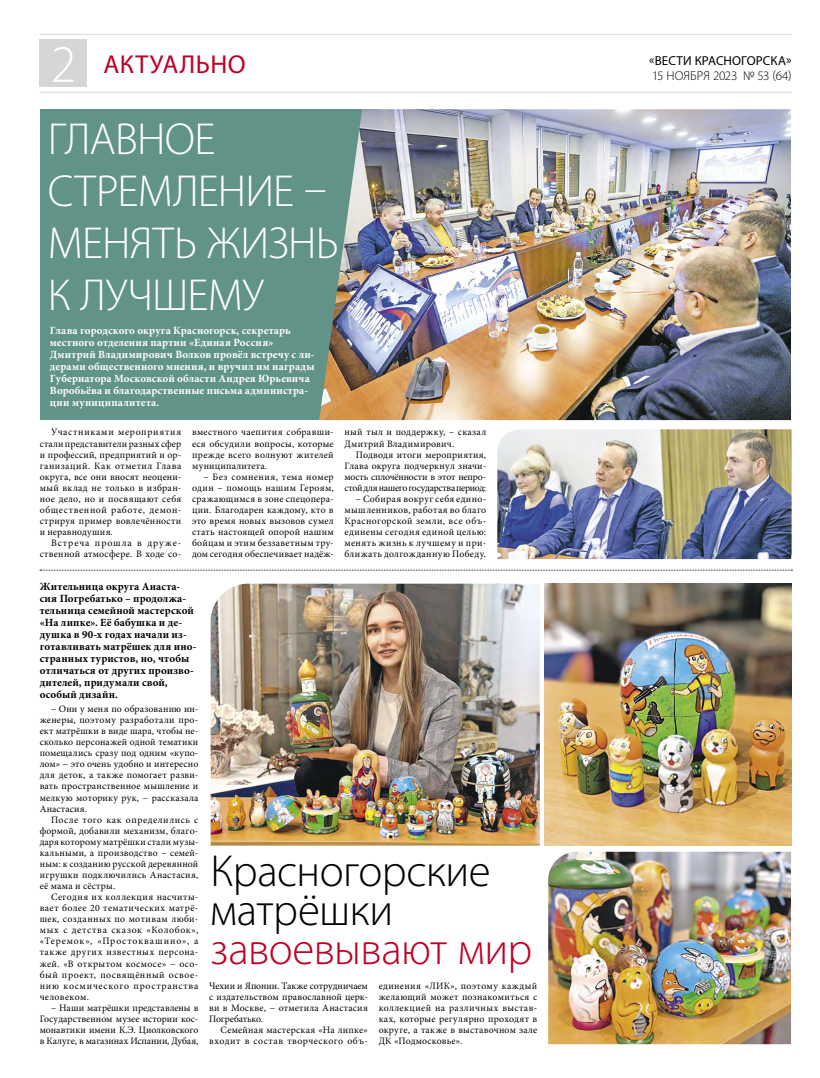
<style>
.page{position:relative;width:820px;height:1078px;background:#fff}
.page>*{position:absolute;margin:0;border:0;box-sizing:border-box;transform-origin:0 0}
.t1{font:300 53px "Myriad Pro";color:#fff}
.t2{font:300 45px/52px "Myriad Pro";letter-spacing:-.015em;color:#fff}
.t3{font:300 45px/39px "Myriad Pro";letter-spacing:-.01em;color:#000}
.t4{font:300 45px "Myriad Pro";letter-spacing:-.015em;color:#be0027}
.t5{font:26px "Myriad Pro";letter-spacing:.02em;color:#be0027}
.t6{font:13px "Myriad Pro";letter-spacing:.01em;color:#000}
.t7{font:300 13px "Myriad Pro";letter-spacing:-.005em;color:#000}
.t8{font:700 11px/12px "Minion Pro";letter-spacing:.015em;color:#fff}
.t9{font:700 11px/12px "Minion Pro";letter-spacing:.015em;color:#000}
.t10{font:9.8px/11.1px "Minion Pro";letter-spacing:.025em;color:#000;text-align:justify}
</style>
<div class="page">
<hr style="left:40px;top:92px;width:751px;height:1px;background:#d6d6d6">
<hr style="left:40px;top:34px;width:751px;height:1px;background:#d6d6d6">
<div style="left:40px;top:40px;width:47px;height:47px;background:#d6d6d6"></div>
<div style="left:40px;top:109px;width:337px;height:311px;background:#619388"></div>
<img style="left:319px;top:109px;width:471px;height:311px">
<img style="left:210px;top:583px;width:329px;height:262px">
<img style="left:544px;top:583px;width:247px;height:262px">
<img style="left:497px;top:429px;width:294px;height:130px">
<svg style="left:40px;top:569px;width:752px;height:1px"></svg>
<img style="left:548px;top:851px;width:242px;height:192px">
<h1 class="t1" style="left:50px;top:32px;width:27px">2</h1>
<h3 class="t6" style="left:649px;top:53px;width:144px">«ВЕСТИ КРАСНОГОРСКА»</h3>
<h3 class="t5" style="left:103px;top:48px;width:144px">АКТУАЛЬНО</h3>
<h3 class="t7" style="left:651px;top:68px;width:141px">15 НОЯБРЯ 2023 № 53 (64)</h3>
<h2 class="t2" style="left:48px;top:112px;width:292px">ГЛАВНОЕ<br>СТРЕМЛЕНИЕ –<br>МЕНЯТЬ ЖИЗНЬ<br>К ЛУЧШЕМУ</h2>
<p class="t8" style="left:50px;top:324px;width:266px">Глава городского округа Красногорск, секретарь местного отделения партии «Единая Россия» Дмитрий Владимирович Волков провёл встречу с ли&shy;дерами общественного мнения, и вручил им награды Губернатора Московской области Андрея Юрьевича Воробьёва и благодарственные письма администра&shy;ции муниципалитета.</p>
<p class="t10" style="left:40px;top:426px;width:143px;text-indent:11px">Участниками мероприятия стали представители разных сфер и профессий, предприятий и ор&shy;ганизаций. Как отметил Глава округа, все они вносят неоцени&shy;мый вклад не только в избран&shy;ное дело, но и посвящают себя общественной работе, демон&shy;стрируя пример вовлечённости и неравнодушия.</p>
<p class="t10" style="left:40px;top:537px;width:143px;text-align:right">Встреча прошла в друже&shy;ственной атмосфере. В ходе со-</p>
<p class="t10" style="left:192px;top:426px;width:143px">вместного чаепития собравши&shy;еся обсудили вопросы, которые прежде всего волнуют жителей муниципалитета.</p>
<p class="t10" style="left:192px;top:471px;width:143px;text-indent:11px">– Без сомнения, тема номер один – помощь нашим Героям, сражающимся в зоне спецопера&shy;ции. Благодарен каждому, кто в это время новых вызовов сумел стать настоящей опорой нашим бойцам и этим беззаветным тру&shy;дом сегодня обеспечивает надёж-</p>
<p class="t10" style="left:344px;top:426px;width:143px">ный тыл и поддержку, – сказал<br>Дмитрий Владимирович.</p>
<p class="t10" style="left:344px;top:449px;width:143px;text-indent:11px">Подводя итоги мероприятия, Глава округа подчеркнул значи&shy;мость сплочённости в этот непро&shy;стой для нашего государства период:</p>
<p class="t10" style="left:344px;top:493px;width:143px;text-indent:11px">– Собирая вокруг себя едино&shy;мышленников, работая во благо Красногорской земли, все объ&shy;единены сегодня единой целью: менять жизнь к лучшему и при&shy;ближать долгожданную Победу.</p>
<p class="t9" style="left:40px;top:580px;width:158px">Жительница округа Анаста&shy;сия Погребатько – продолжа&shy;тельница семейной мастерской «На липке». Её бабушка и де&shy;душка в 90-х годах начали из&shy;готавливать матрёшек для ино&shy;странных туристов, но, чтобы отличаться от других произво&shy;дителей, придумали свой, особый дизайн.</p>
<p class="t10" style="left:40px;top:703px;width:160px;text-indent:11px">– Они у меня по образованию ин&shy;женеры, поэтому разработали про&shy;ект матрёшки в виде шара, чтобы не&shy;сколько персонажей одной тематики помещались сразу под одним «купо&shy;лом» − это очень удобно и интересно для деток, а также помогает разви&shy;вать пространственное мышление и мелкую моторику рук, − рассказала Анастасия.</p>
<p class="t10" style="left:40px;top:813px;width:160px;text-indent:11px">После того как определились с формой, добавили механизм, благо&shy;даря которому матрёшки стали музы&shy;кальными, а производство – семей&shy;ным: к созданию русской деревянной игрушки подключились Анастасия, её мама и сёстры.</p>
<p class="t10" style="left:40px;top:891px;width:160px;text-indent:11px">Сегодня их коллекция насчиты&shy;вает более 20 тематических матрё&shy;шек, созданных по мотивам люби&shy;мых с детства сказок «Колобок», «Теремок», «Простоквашино», а также других известных персона&shy;жей. «В открытом космосе» − осо&shy;бый проект, посвящённый освое&shy;нию космического пространства человеком.</p>
<p class="t10" style="left:40px;top:1001px;width:160px;text-indent:11px">– Наши матрёшки представлены в Государственном музее истории кос&shy;монавтики имени К.Э. Циолковского в Калуге, в магазинах Испании, Дубая,</p>
<h2 class="t3" style="left:210px;top:850px;width:281px">Красногорские матрёшки</h2>
<h2 class="t4" style="left:210px;top:921px;width:323px">завоевывают мир</h2>
<p class="t10" style="left:209px;top:979px;width:160px">Чехии и Японии. Также сотрудничаем с издательством православной церк&shy;ви в Москве, − отметила Анастасия Погребатько.</p>
<p class="t10" style="left:209px;top:1023px;width:160px;text-align:right">Семейная мастерская «На липке» входит в состав творческого объ-</p>
<p class="t10" style="left:378px;top:979px;width:160px">единения «ЛИК», поэтому каждый желающий может познакомиться с коллекцией на различных выстав&shy;ках, которые регулярно проходят в округе, а также в выставочном зале ДК «Подмосковье».</p>
</div>
